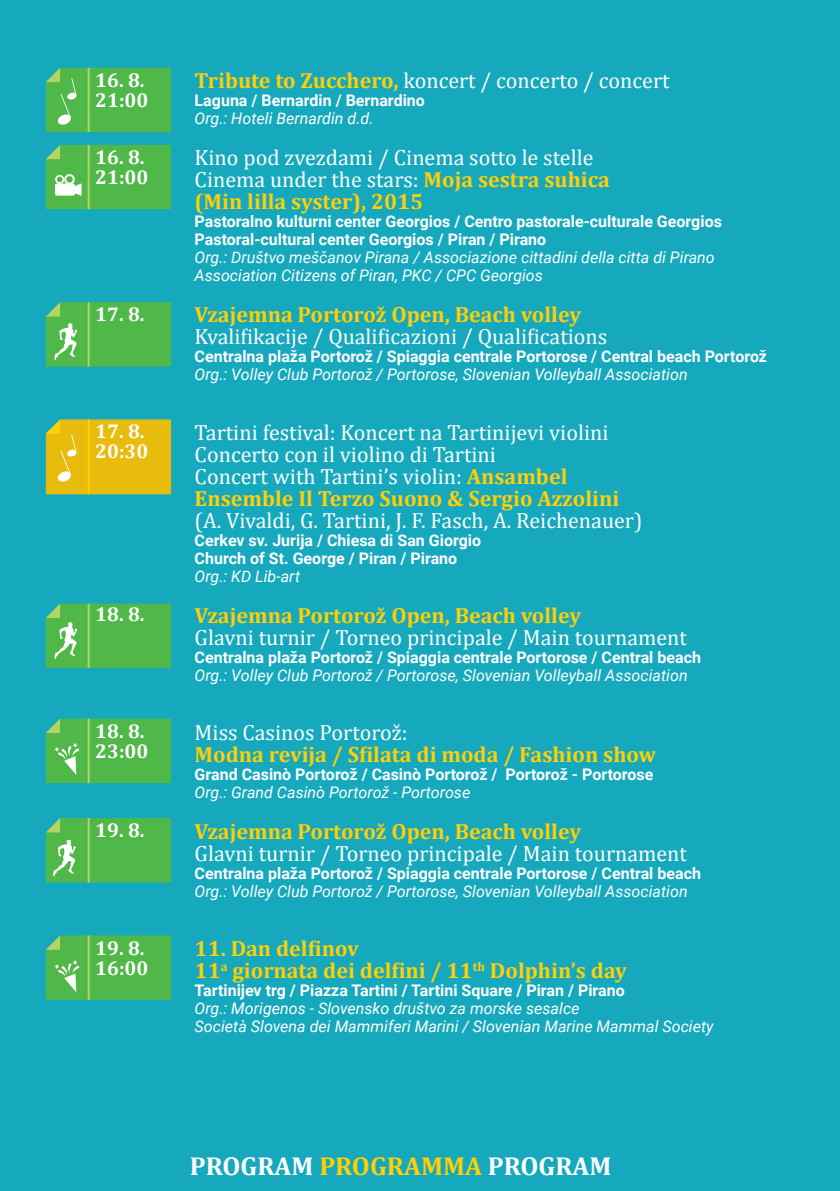
<style>
.page{position:relative;width:840px;height:1191px;background:#fff}
.page>*{position:absolute;margin:0;border:0;box-sizing:border-box;transform-origin:0 0}
.t1{font:700 26px "Cambria";color:#fff}
.t2{font:22px/22px "Cambria";color:#fff}
.t3{font:700 22px/22px "Cambria";color:#ffcf07}
.t4{font:700 20px/20px "Cambria";color:#fff}
.t5{font:700 16px/18px "Roboto";color:#fff}
.t6{font:italic 16px/18px "Roboto";color:#fff}
.s1{font-weight:700;color:#ffcf07}
.s2{color:#ffcf07}
</style>
<div class="page">
<div style="left:0;top:0;width:839px;height:1191px;background:#16a9bd"></div>
<svg style="left:46px;top:68px;width:125px;height:64px;background:#56ba4e"></svg>
<svg style="left:46px;top:419px;width:125px;height:75px;background:#e5bd13"></svg>
<svg style="left:46px;top:145px;width:125px;height:64px;background:#5abc53"></svg>
<svg style="left:46px;top:302px;width:125px;height:65px;background:#57ba51"></svg>
<svg style="left:46px;top:603px;width:125px;height:65px;background:#57ba51"></svg>
<svg style="left:46px;top:818px;width:125px;height:64px;background:#58bb50"></svg>
<svg style="left:46px;top:718px;width:125px;height:65px;background:#55ba4f"></svg>
<svg style="left:46px;top:935px;width:125px;height:64px;background:#55ba4f"></svg>
<p class="t4" style="left:95px;top:69px;width:54px">16. 8.<br>21:00</p>
<h2 class="t2" style="left:194px;top:69px;width:476px"><span class="s1">Tribute to Zucchero,</span> koncert / concerto / concert</h2>
<p class="t5" style="left:194px;top:91px;width:232px">Laguna / Bernardin / Bernardino</p>
<p class="t6" style="left:194px;top:109px;width:180px">Org.: Hoteli Bernardin d.d.</p>
<p class="t4" style="left:95px;top:146px;width:54px">16. 8.<br>21:00</p>
<h2 class="t2" style="left:194px;top:147px;width:416px">Kino pod zvezdami / Cinema sotto le stelle<br>Cinema under the stars: <span class="s1">Moja sestra suhica (Min lilla syster), 2015</span></h2>
<p class="t5" style="left:194px;top:212px;width:528px">Pastoralno kulturni center Georgios / Centro pastorale-culturale Georgios<br>Pastoral-cultural center Georgios / Piran / Pirano</p>
<p class="t6" style="left:194px;top:248px;width:521px">Org.: Društvo meščanov Pirana / Associazione cittadini della citta di Pirano<br>Association Citizens of Piran, PKC / CPC Georgios</p>
<p class="t4" style="left:95px;top:303px;width:51px">17. 8.</p>
<h2 class="t3" style="left:194px;top:303px;width:388px">Vzajemna Portorož Open, Beach volley</h2>
<h2 class="t2" style="left:194px;top:326px;width:414px">Kvalifikacije / Qualificazioni / Qualifications</h2>
<p class="t5" style="left:194px;top:347px;width:573px">Centralna plaža Portorož / Spiaggia centrale Portorose / Central beach Portorož</p>
<p class="t6" style="left:194px;top:365px;width:494px">Org.: Volley Club Portorož / Portorose, Slovenian Volleyball Association</p>
<p class="t4" style="left:95px;top:420px;width:54px">17. 8.<br>20:30</p>
<h2 class="t2" style="left:194px;top:421px;width:426px">Tartini festival: Koncert na Tartinijevi violini Concerto con il violino di Tartini<br>Concert with Tartini’s violin: <span class="s1">Ansambel Ensemble Il Terzo Suono &amp; Sergio Azzolini</span></h2>
<h2 class="t2" style="left:194px;top:509px;width:449px">(A. Vivaldi, G. Tartini, J. F. Fasch, A. Reichenauer)</h2>
<p class="t5" style="left:194px;top:530px;width:288px">Cerkev sv. Jurija / Chiesa di San Giorgio<br>Church of St. George / Piran / Pirano</p>
<p class="t6" style="left:194px;top:566px;width:107px">Org.: KD Lib-art</p>
<p class="t4" style="left:95px;top:603px;width:51px">18. 8.</p>
<h2 class="t3" style="left:194px;top:603px;width:388px">Vzajemna Portorož Open, Beach volley</h2>
<h2 class="t2" style="left:194px;top:626px;width:493px">Glavni turnir / Torneo principale / Main tournament</h2>
<p class="t5" style="left:194px;top:647px;width:507px">Centralna plaža Portorož / Spiaggia centrale Portorose / Central beach</p>
<p class="t6" style="left:194px;top:665px;width:494px">Org.: Volley Club Portorož / Portorose, Slovenian Volleyball Association</p>
<p class="t4" style="left:95px;top:721px;width:54px">18. 8.<br>23:00</p>
<h2 class="t2" style="left:194px;top:721px;width:214px">Miss Casinos Portorož:</h2>
<h2 class="t3" style="left:194px;top:742px;width:463px">Modna revija / Sfilata di moda / Fashion show</h2>
<p class="t5" style="left:194px;top:764px;width:460px">Grand Casinò Portorož / Casinò Portorož / Portorož - Portorose</p>
<p class="t6" style="left:194px;top:782px;width:277px">Org.: Grand Casinò Portorož - Portorose</p>
<p class="t4" style="left:95px;top:820px;width:51px">19. 8.</p>
<h2 class="t3" style="left:194px;top:820px;width:388px">Vzajemna Portorož Open, Beach volley</h2>
<h2 class="t2" style="left:194px;top:842px;width:493px">Glavni turnir / Torneo principale / Main tournament</h2>
<p class="t5" style="left:194px;top:863px;width:507px">Centralna plaža Portorož / Spiaggia centrale Portorose / Central beach</p>
<p class="t6" style="left:194px;top:881px;width:494px">Org.: Volley Club Portorož / Portorose, Slovenian Volleyball Association</p>
<p class="t4" style="left:95px;top:937px;width:54px">19. 8.<br>16:00</p>
<h2 class="t3" style="left:194px;top:937px;width:433px">11. Dan delfinov<br>11<sup>a</sup> giornata dei delfini / 11<sup>th</sup> Dolphin’s day</h2>
<p class="t5" style="left:194px;top:981px;width:431px">Tartinijev trg / Piazza Tartini / Tartini Square / Piran / Pirano</p>
<p class="t6" style="left:194px;top:999px;width:520px">Org.: Morigenos - Slovensko društvo za morske sesalce<br>Società Slovena dei Mammiferi Marini / Slovenian Marine Mammal Society</p>
<h1 class="t1" style="left:190px;top:1147px;width:423px">PROGRAM <span class="s2">PROGRAMMA</span> PROGRAM</h1>
</div>
